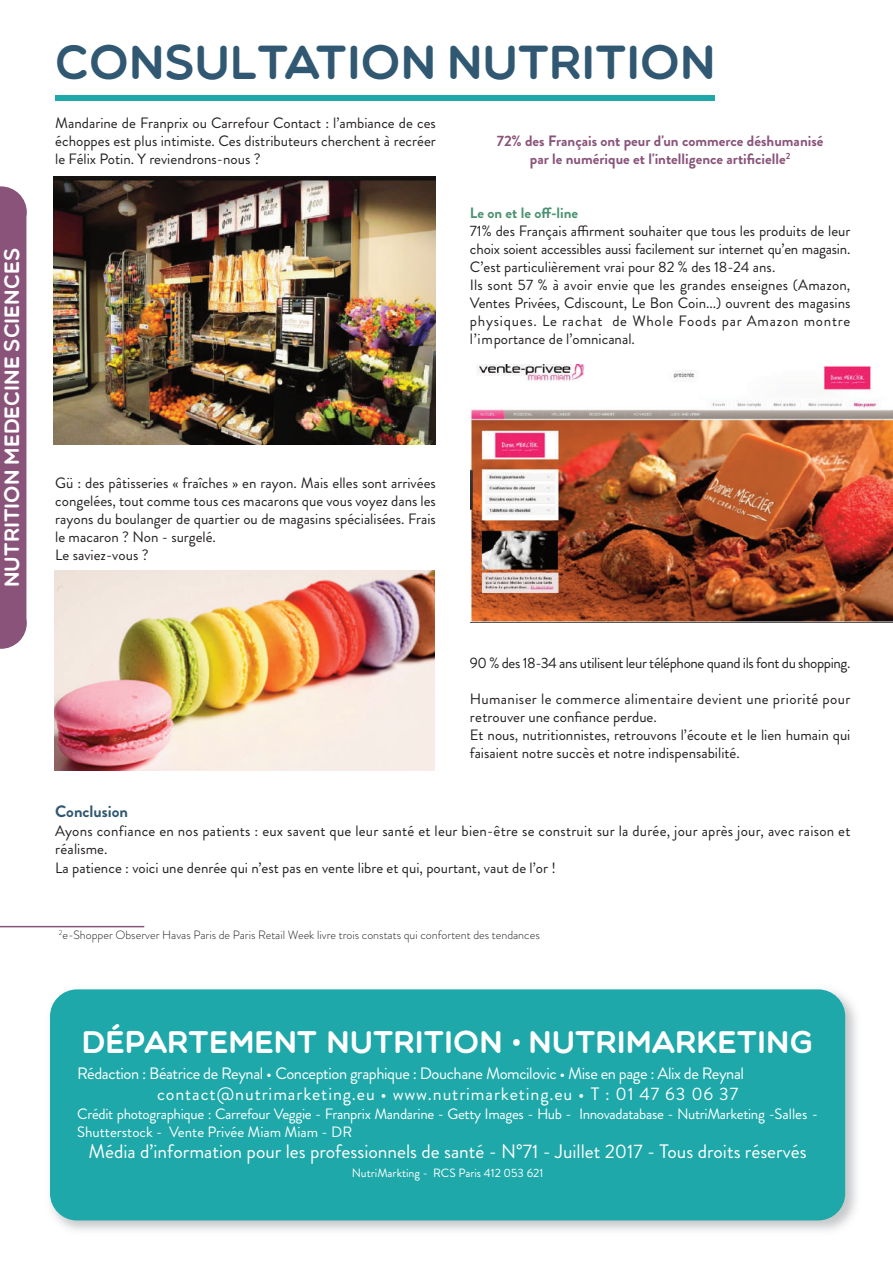
<style>
.page{position:relative;width:893px;height:1263px;background:#fff}
.page>*{position:absolute;margin:0;border:0;box-sizing:border-box;transform-origin:0 0}
.t1{font:48px "Multicolore";color:#315872}
.t2{font:31.5px "Multicolore";color:#fff}
.t3{font:21px "Multicolore";color:#fff}
.t4{font:19.5px "Brandon Grotesque";color:#fff}
.t5{font:18px "Brandon Grotesque";letter-spacing:.05em;color:#fff}
.t6{font:16.5px "Brandon Grotesque";letter-spacing:-.025em;color:#fff}
.t7{font:700 16.5px "Brandon Grotesque";color:#315872}
.t8{font:15px/18px "Brandon Grotesque";color:#231f20}
.t9{font:15px/18px "Brandon Grotesque";letter-spacing:-.02em;color:#fff}
.t10{font:700 15px/18px "Brandon Grotesque";color:#89537a;text-align:center}
.t11{font:15px "Brandon Grotesque";letter-spacing:-.025em;color:#231f20}
.t12{font:700 15px "Brandon Grotesque";color:#4c9272}
.t13{font:300 12px "Brandon Grotesque";color:#231f20}
.t14{font:12px "Brandon Grotesque";color:#fff}
</style>
<div class="page">
<div style="left:55px;top:95px;width:659px;height:5px;background:#1ea8a9"></div>
<div style="left:0;top:186px;width:27px;height:463px;background:#89537a"></div>
<img style="left:50px;top:989px;width:807px;height:242px">
<div style="left:50px;top:989px;width:795px;height:231px;background:#1ea8a9;border-radius:27px"></div>
<img style="left:54px;top:176px;width:381px;height:269px">
<img style="left:54px;top:570px;width:381px;height:200px">
<img style="left:471px;top:364px;width:422px;height:259px">
<hr style="left:0;top:926px;width:144px;height:1px;background:#89537a">
<h3 class="t3" style="left:0;top:587px;width:340px;rotate:-90deg">NUTRITION MEDECINE SCIENCES</h3>
<h1 class="t1" style="left:55px;top:34px;width:662px">CONSULTATION NUTRITION</h1>
<p class="t8" style="left:55px;top:116px;width:382px;text-align:justify">Mandarine de Franprix ou Carrefour Contact : l’ambiance de ces échoppes est plus intimiste. Ces distributeurs cherchent à recréer le Félix Potin. Y reviendrons-nous ?</p>
<p class="t10" style="left:497px;top:134px;width:328px">72% des Français ont peur d'un commerce déshumanisé par le numérique et l'intelligence artificielle<sup>2</sup></p>
<p class="t12" style="left:470px;top:207px;width:110px">Le on et le off-line</p>
<p class="t8" style="left:470px;top:224px;width:382px">71% des Français affirment souhaiter que tous les produits de leur choix soient accessibles aussi facilement sur internet qu’en magasin.<br>C’est particulièrement vrai pour 82 % des 18-24 ans.<br>Ils sont 57 % à avoir envie que les grandes enseignes (Amazon, Ventes Privées, Cdiscount, Le Bon Coin...) ouvrent des magasins physiques. Le rachat de Whole Foods par Amazon montre l’importance de l’omnicanal.</p>
<p class="t8" style="left:55px;top:476px;width:382px">Gü : des pâtisseries « fraîches » en rayon. Mais elles sont arrivées congelées, tout comme tous ces macarons que vous voyez dans les rayons du boulanger de quartier ou de magasins spécialisées. Frais le macaron ? Non - surgelé.<br>Le saviez-vous ?</p>
<p class="t11" style="left:470px;top:657px;width:382px">90 % des 18-34 ans utilisent leur téléphone quand ils font du shopping.</p>
<p class="t8" style="left:470px;top:692px;width:382px">Humaniser le commerce alimentaire devient une priorité pour retrouver une confiance perdue.<br>Et nous, nutritionnistes, retrouvons l’écoute et le lien humain qui faisaient notre succès et notre indispensabilité.</p>
<p class="t7" style="left:55px;top:806px;width:74px">Conclusion</p>
<p class="t8" style="left:55px;top:824px;width:797px;line-height:18.6px">Ayons confiance en nos patients : eux savent que leur santé et leur bien-être se construit sur la durée, jour après jour, avec raison et réalisme.<br>La patience : voici une denrée qui n’est pas en vente libre et qui, pourtant, vaut de l’or !</p>
<p class="t13" style="left:59px;top:930px;width:482px"><sup>2</sup>e-Shopper Observer Havas Paris de Paris Retail Week livre trois constats qui confortent des tendances</p>
<h2 class="t2" style="left:82px;top:1024px;width:733px">DÉPARTEMENT NUTRITION • NUTRIMARKETING</h2>
<p class="t6" style="left:77px;top:1067px;width:668px">Rédaction : Béatrice de Reynal • Conception graphique : Douchane Momcilovic • Mise en page : Alix de Reynal</p>
<p class="t5" style="left:157px;top:1087px;width:583px">contact@nutrimarketing.eu • www.nutrimarketing.eu • T : 01 47 63 06 37</p>
<p class="t9" style="left:77px;top:1107px;width:742px">Crédit photographique : Carrefour Veggie - Franprix Mandarine - Getty Images - Hub - Innovadatabase - NutriMarketing -Salles -<br>Shutterstock - Vente Privée Miam Miam - DR</p>
<h3 class="t4" style="left:89px;top:1145px;width:720px">Média d’information pour les professionnels de santé - N°71 - Juillet 2017 - Tous droits réservés</h3>
<p class="t14" style="left:352px;top:1168px;width:193px">NutriMarkting - RCS Paris 412 053 621</p>
</div>
